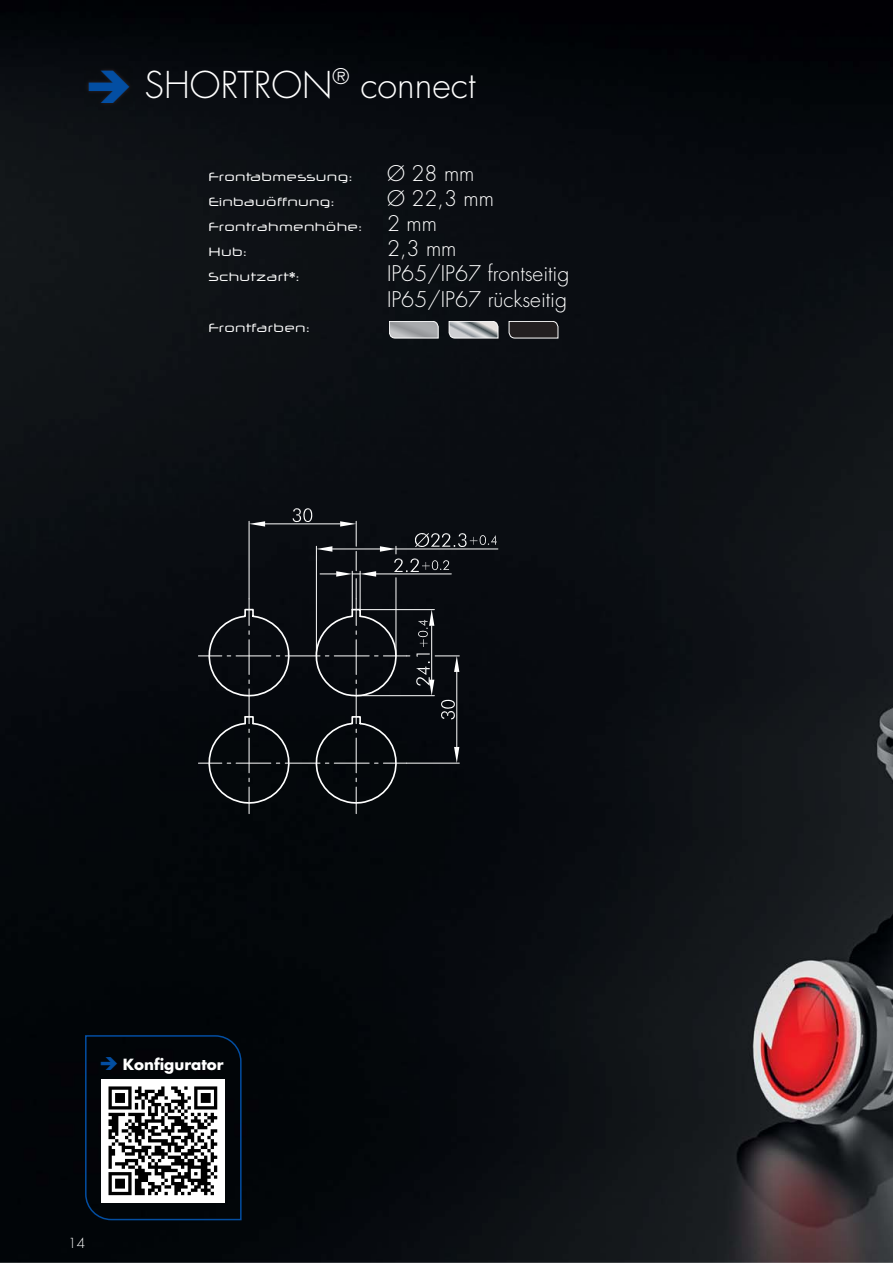
<style>
.page{position:relative;width:893px;height:1263px;background:#fff}
.page>*{position:absolute;margin:0;border:0;box-sizing:border-box;transform-origin:0 0}
.t1{font:300 36px "Futura Std";color:#fff}
.t2{font:300 21px/25.2px "Futura Std";color:#fff}
.t3{font:700 15px "Futura Std";color:#fff}
.t4{font:300 13.5px "Futura Std";color:#fff}
.t5{font:12px/25.2px "Neuropol X";color:#fff}
.s1{font-family:"Futura Std";font-weight:300;font-size:21px}
</style>
<div class="page">
<img style="left:0;top:0;width:893px;height:1263px">
<img style="left:85px;top:67px;width:47px;height:39px">
<hr style="left:396px;top:549px;width:102px;height:1px;background:#fff">
<svg style="left:196px;top:508px;width:301px;height:306px;background:#13161a"></svg>
<svg style="left:449px;top:321px;width:49px;height:17px"></svg>
<svg style="left:389px;top:321px;width:49px;height:17px"></svg>
<svg style="left:509px;top:321px;width:49px;height:17px"></svg>
<svg style="left:89px;top:70px;width:40px;height:33px"></svg>
<svg style="left:84px;top:1034px;width:158px;height:187px"></svg>
<h1 class="t1" style="left:145px;top:68px;width:332px">SHORTRON<sup>®</sup> connect</h1>
<p class="t5" style="left:208px;top:165px;width:146px">Frontabmessung:</p>
<h2 class="t2" style="left:387px;top:162px;width:89px">Ø 28 mm</h2>
<p class="t5" style="left:208px;top:190px;width:128px">Einbauöffnung:</p>
<h2 class="t2" style="left:387px;top:187px;width:108px">Ø 22,3 mm</h2>
<p class="t5" style="left:208px;top:215px;width:230px">Frontrahmenhöhe: <span class="s1">2 mm<br></span>Hub:</p>
<h2 class="t2" style="left:387px;top:237px;width:71px">2,3 mm</h2>
<p class="t5" style="left:208px;top:266px;width:93px">Schutzart*:</p>
<h2 class="t2" style="left:387px;top:263px;width:184px">IP65/IP67 frontseitig<br>IP65/IP67 rückseitig</h2>
<p class="t5" style="left:208px;top:316px;width:103px">Frontfarben:</p>
<p class="t3" style="left:123px;top:1057px;width:102px">Konfigurator</p>
<p class="t4" style="left:68px;top:1237px;width:18px">14</p>
</div>
